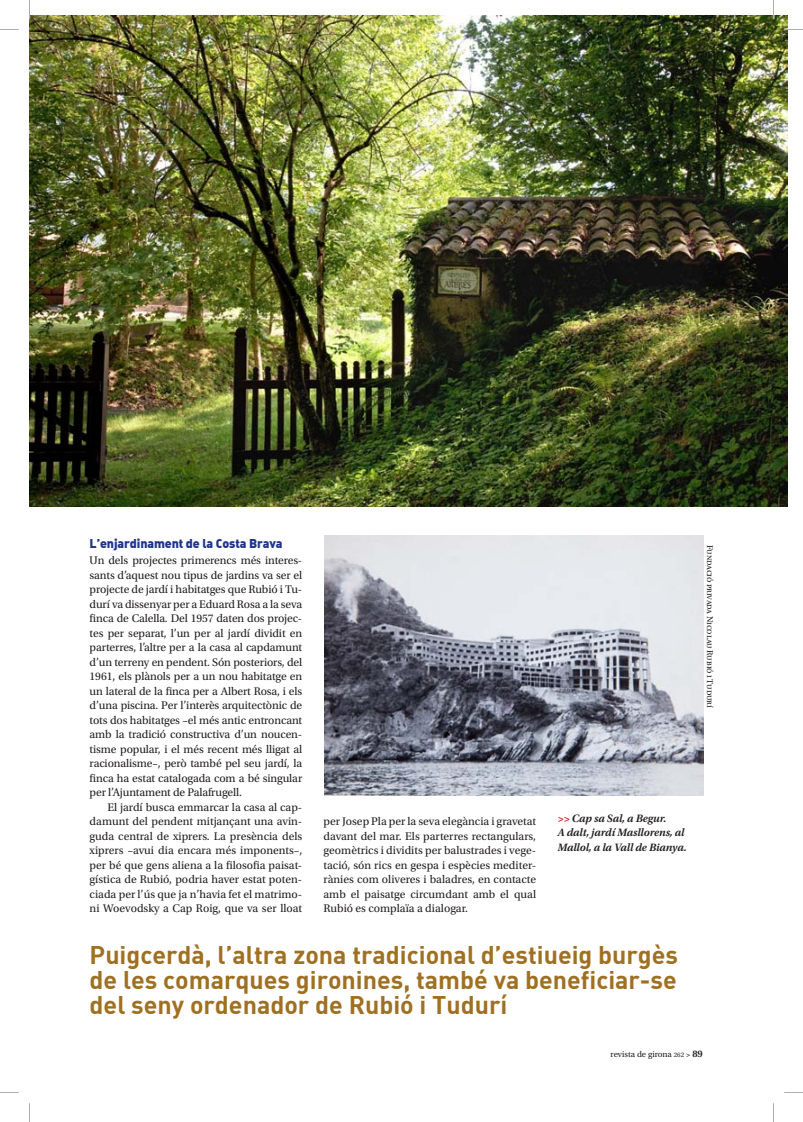
<style>
.page{position:relative;width:803px;height:1122px;background:#fff}
.page>*{position:absolute;margin:0;border:0;box-sizing:border-box;transform-origin:0 0}
.t1{font:25px/25px "DIN Bold";color:#9f7021;text-align:justify}
.t2{font:12.5px "DIN Black Alternate";letter-spacing:-.01em;color:#1e358b}
.t3{font:11.62px/14.5px "Utopia Std";color:#231f20;text-align:justify}
.t4{font:italic 600 11.25px/14.5px "Utopia Std";letter-spacing:-.01em;color:#231f20}
.t5{font:8.75px "Utopia Std";letter-spacing:-.01em;color:#231f20}
.s1{color:#d2161e}
.s2{font-size:6.88px}
.s3{font-weight:600;font-size:7.5px}
.s4{font-weight:600;font-size:10px}
</style>
<div class="page">
<img style="left:29px;top:15px;width:759px;height:491px">
<img style="left:324px;top:535px;width:380px;height:261px">
<svg style="left:773px;top:0;width:1px;height:19px"></svg>
<svg style="left:29px;top:0;width:1px;height:19px"></svg>
<svg style="left:784px;top:29px;width:19px;height:1px"></svg>
<svg style="left:0;top:29px;width:19px;height:1px"></svg>
<svg style="left:784px;top:1092px;width:19px;height:1px"></svg>
<svg style="left:0;top:1092px;width:19px;height:1px"></svg>
<svg style="left:773px;top:1103px;width:1px;height:19px"></svg>
<svg style="left:29px;top:1103px;width:1px;height:19px"></svg>
<p class="t2" style="left:90px;top:535px;width:194px">L’enjardinament de la Costa Brava</p>
<p class="t3" style="left:90px;top:553px;width:214px">Un dels projectes primerencs més interes&shy;sants d’aquest nou tipus de jardins va ser el projecte de jardí i habitatges que Rubió i Tu&shy;durí va dissenyar per a Eduard Rosa a la seva finca de Calella. Del 1957 daten dos projec&shy;tes per separat, l’un per al jardí dividit en parterres, l’altre per a la casa al capdamunt d’un terreny en pendent. Són posteriors, del 1961, els plànols per a un nou habitatge en un lateral de la finca per a Albert Rosa, i els d’una piscina. Per l’interès arquitectònic de tots dos habitatges –el més antic entroncant amb la tradició constructiva d’un noucen&shy;tisme popular, i el més recent més lligat al racionalisme–, però també pel seu jardí, la finca ha estat catalogada com a bé singular per l’Ajuntament de Palafrugell.</p>
<p class="t3" style="left:90px;top:800px;width:214px;text-indent:18px">El jardí busca emmarcar la casa al cap&shy;damunt del pendent mitjançant una avin&shy;guda central de xiprers. La presència dels xiprers –avui dia encara més imponents–, per bé que gens aliena a la filosofia paisat&shy;gística de Rubió, podria haver estat poten&shy;ciada per l’ús que ja n’havia fet el matrimo&shy;ni Woevodsky a Cap Roig, que va ser lloat</p>
<p class="t4" style="left:557px;top:811px;width:131px"><span class="s1">&gt;&gt;</span> Cap sa Sal, a Begur.<br>A dalt, jardí Masllorens, al<br>Mallol, a la Vall de Bianya.</p>
<p class="t3" style="left:323px;top:814px;width:214px">per Josep Pla per la seva elegància i gravetat davant del mar. Els parterres rectangulars, geomètrics i dividits per balustrades i vege&shy;tació, són rics en gespa i espècies mediter&shy;rànies com oliveres i baladres, en contacte amb el paisatge circumdant amb el qual Rubió es complaïa a dialogar.</p>
<h1 class="t1" style="left:90px;top:941px;width:590px">Puigcerdà, l’altra zona tradicional d’estiueig burgès de les comarques gironines, també va beneficiar-se del seny ordenador de Rubió i Tudurí</h1>
<p class="t5" style="left:715px;top:545px;width:164px;rotate:90deg">Fundació privada Nicolau Rubió i Tudurí</p>
<p class="t5" style="left:610px;top:1050px;width:94px">revista de girona <span class="s2">262</span> <span class="s3">&gt;</span> <span class="s4">89</span></p>
</div>
